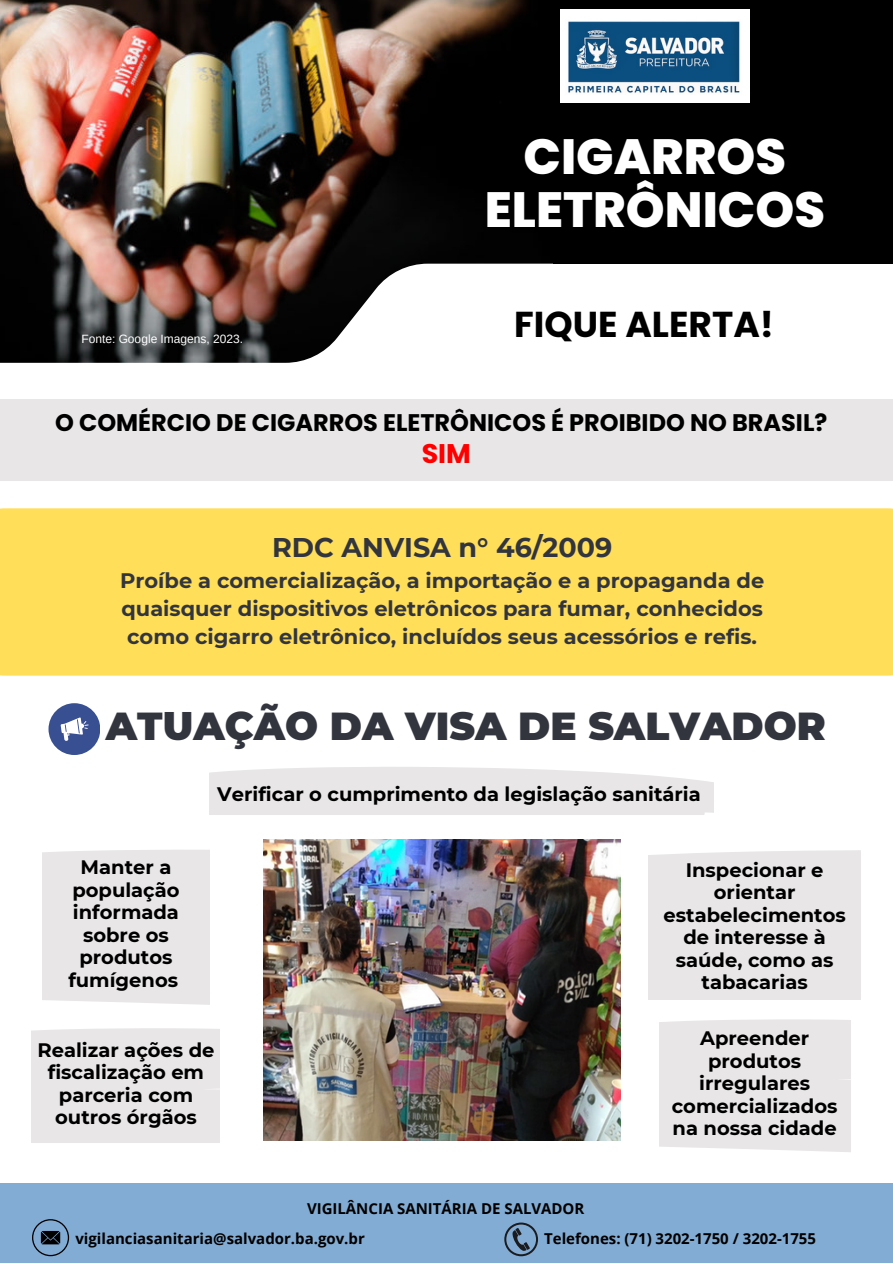
<style>
.page{position:relative;width:893px;height:1264px;background:#fff}
.page>*{position:absolute;margin:0;border:0;box-sizing:border-box;transform-origin:0 0}
.t1{font:800 49.5px/52.8px "Poppins";color:#fff;text-align:center}
.t2{font:900 39px "Montserrat";color:#32353e}
.t3{font:700 36px "Poppins";color:#000}
.t4{font:700 27px "Montserrat";color:#32353e}
.t5{font:700 27px "Poppins";color:#f00}
.t6{font:700 24px "Poppins";color:#000}
.t7{font:700 21px/28px "Montserrat";color:#32353e;text-align:justify}
.t8{font:700 19.5px/22.5px "Montserrat";color:#000;text-align:center}
.t9{font:700 15px "Open Sans";color:#000}
.t10{font:12px "Arimo";color:#fff}
</style>
<div class="page">
<div style="left:48px;top:703px;width:52px;height:52px;background:#384f92;border-radius:50%"></div>
<svg style="left:61px;top:717px;width:28px;height:24px"></svg>
<svg style="left:209px;top:767px;width:504px;height:47px;background:#e9e7e7"></svg>
<div style="left:32px;top:1028px;width:188px;height:114px;background:#e8e6e6"></div>
<div style="left:659px;top:1019px;width:191px;height:133px;background:#e8e6e6"></div>
<div style="left:43px;top:850px;width:166px;height:155px;background:#e8e6e6"></div>
<div style="left:648px;top:850px;width:212px;height:149px;background:#e8e6e6"></div>
<img style="left:263px;top:840px;width:357px;height:300px">
<div style="left:0;top:508px;width:892px;height:167px;background:#ffde59"></div>
<img style="left:0;top:0;width:553px;height:363px">
<div style="left:553px;top:0;width:339px;height:264px;background:#000"></div>
<div style="left:0;top:1182px;width:892px;height:80px;background:#82acd3"></div>
<div style="left:0;top:399px;width:892px;height:82px;background:#e8e6e6"></div>
<img style="left:560px;top:9px;width:189px;height:94px">
<svg style="left:504px;top:1222px;width:34px;height:34px"></svg>
<svg style="left:32px;top:1219px;width:37px;height:37px"></svg>
<p class="t10" style="left:81px;top:332px;width:163px">Fonte: Google Imagens, 2023.</p>
<p class="t1" style="left:484px;top:131px;width:342px">CIGARROS<br>ELETRÔNICOS</p>
<p class="t3" style="left:514px;top:299px;width:261px">FIQUE ALERTA!</p>
<p class="t6" style="left:55px;top:406px;width:773px">O COMÉRCIO DE CIGARROS ELETRÔNICOS É PROIBIDO NO BRASIL?</p>
<p class="t5" style="left:421px;top:434px;width:51px">SIM</p>
<p class="t4" style="left:272px;top:530px;width:342px">RDC ANVISA n° 46/2009</p>
<p class="t7" style="left:120px;top:566px;width:645px">Proíbe a comercialização, a importação e a propaganda de quaisquer dispositivos eletrônicos para fumar, conhecidos como cigarro eletrônico, incluídos seus acessórios e refis.</p>
<p class="t2" style="left:106px;top:702px;width:721px">ATUAÇÃO DA VISA DE SALVADOR</p>
<p class="t8" style="left:217px;top:782px;width:485px">Verificar o cumprimento da legislação sanitária</p>
<p class="t8" style="left:68px;top:856px;width:113px">Manter a população informada sobre os produtos fumígenos</p>
<p class="t8" style="left:663px;top:858px;width:184px">Inspecionar e orientar estabelecimentos de interesse à saúde, como as tabacarias</p>
<p class="t8" style="left:37px;top:1038px;width:179px">Realizar ações de fiscalização em parceria com outros órgãos</p>
<p class="t8" style="left:671px;top:1027px;width:167px">Apreender produtos irregulares comercializados na nossa cidade</p>
<p class="t9" style="left:307px;top:1197px;width:279px">VIGILÂNCIA SANITÁRIA DE SALVADOR</p>
<p class="t9" style="left:75px;top:1228px;width:291px">vigilanciasanitaria@salvador.ba.gov.br</p>
<p class="t9" style="left:544px;top:1228px;width:273px">Telefones: (71) 3202-1750 / 3202-1755</p>
</div>
